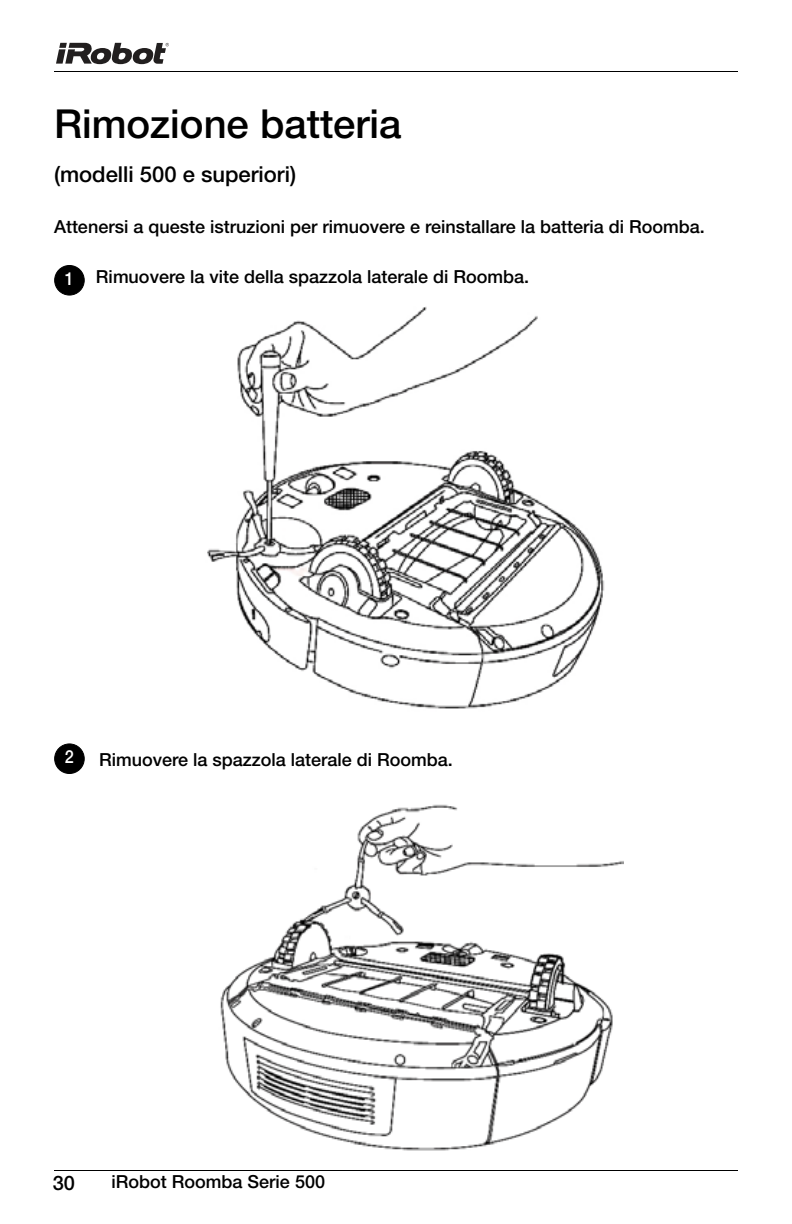
<style>
.page{position:relative;width:792px;height:1224px;background:#fff}
.page>*{position:absolute;margin:0;border:0;box-sizing:border-box;transform-origin:0 0}
.t1{font:500 40px "Helvetica Neue LT Pro";color:#000}
.t2{font:500 22px "Helvetica Neue LT Pro";color:#000}
.t3{font:500 20px "Helvetica Neue LT Pro";color:#000}
.t4{font:500 18px "Helvetica Neue LT Pro";color:#000}
.t5{font:500 18px "Helvetica Neue LT Pro";color:#fff;scale:.9 1}
</style>
<div class="page">
<hr style="left:54px;top:1170px;width:684px;height:1px;background:#000">
<hr style="left:54px;top:71px;width:684px;height:1px;background:#000">
<svg style="left:56px;top:43px;width:113px;height:21px"></svg>
<img style="left:207px;top:307px;width:398px;height:402px">
<img style="left:220px;top:804px;width:404px;height:347px">
<div style="left:55px;top:266px;width:29px;height:29px;background:#000;border-radius:50%"></div>
<div style="left:54px;top:265px;width:31px;height:31px;border:1px solid #000;border-radius:50%"></div>
<div style="left:55px;top:744px;width:29px;height:30px;background:#000;border-radius:50%"></div>
<div style="left:54px;top:743px;width:31px;height:31px;border:1px solid #000;border-radius:50%"></div>
<h1 class="t1" style="left:54px;top:100px;width:349px">Rimozione batteria</h1>
<p class="t2" style="left:54px;top:161px;width:244px">(modelli 500 e superiori)</p>
<p class="t4" style="left:54px;top:216px;width:652px">Attenersi a queste istruzioni per rimuovere e reinstallare la batteria di Roomba.</p>
<p class="t4" style="left:96px;top:266px;width:435px">Rimuovere la vite della spazzola laterale di Roomba.</p>
<p class="t5" style="left:65px;top:267px;width:12px">1</p>
<p class="t5" style="left:65px;top:746px;width:12px">2</p>
<p class="t4" style="left:99px;top:749px;width:355px">Rimuovere la spazzola laterale di Roomba.</p>
<p class="t3" style="left:53px;top:1171px;width:24px">30</p>
<p class="t4" style="left:112px;top:1171px;width:215px">iRobot Roomba Serie 500</p>
</div>
